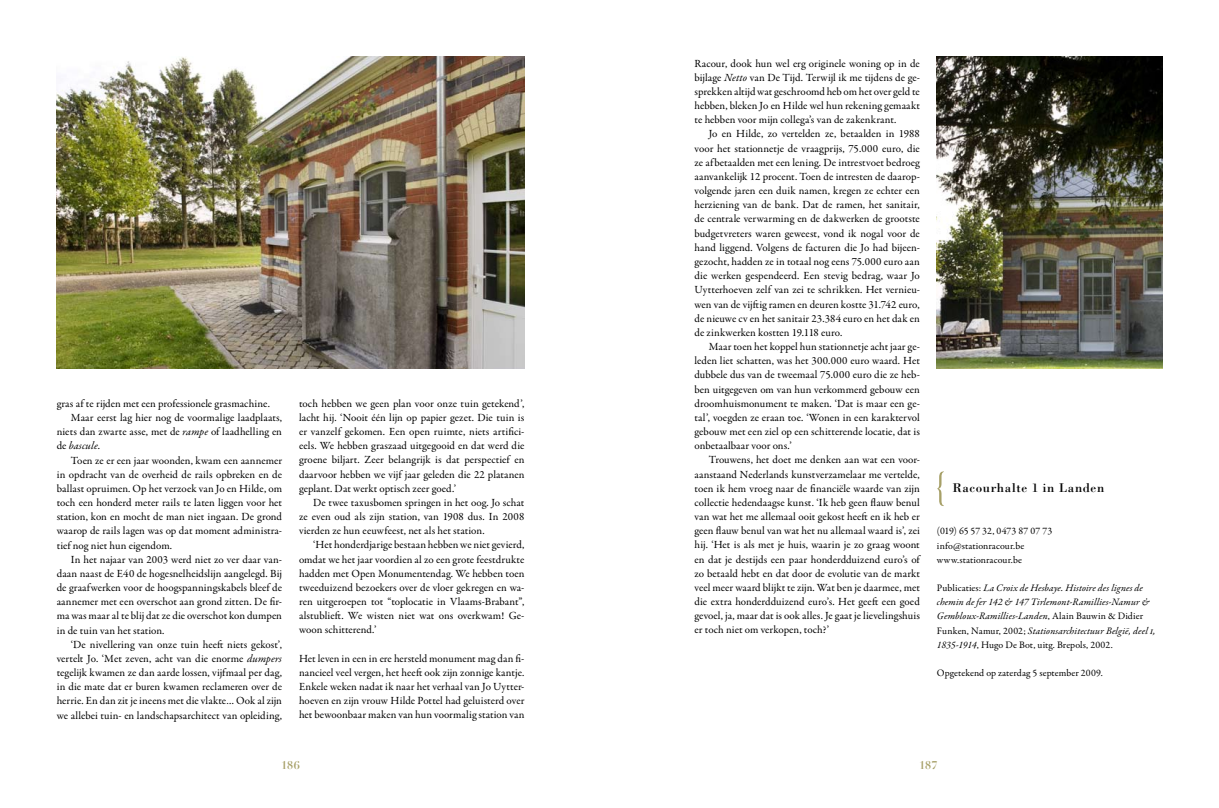
<style>
.page{position:relative;width:1219px;height:808px;background:#fff}
.page>*{position:absolute;margin:0;border:0;box-sizing:border-box;transform-origin:0 0}
.t1{font:13px "Bodoni";letter-spacing:.05em;color:#000}
.t2{font:11px/14.2px "Garamond Premr Pro";letter-spacing:.005em;color:#000;text-align:justify}
.t3{font:italic 11px "Garamond Premr Pro";letter-spacing:.005em;color:#000}
.t4{font:700 11px "Didot";letter-spacing:.015em;color:#a7a068}
.t5{font:italic 10px/14.2px "Garamond Premr Pro";letter-spacing:.01em;color:#000}
.t6{font:10px/14.2px "Garamond Premr Pro";letter-spacing:.01em;color:#000}
.s1{font-style:italic}
.s2{font-style:normal}
</style>
<div class="page">
<img style="left:57px;top:57px;width:467px;height:312px">
<img style="left:937px;top:57px;width:225px;height:312px">
<svg style="left:937px;top:471px;width:7px;height:35px"></svg>
<p class="t2" style="left:57px;top:396px;width:215px">gras af te rijden met een professionele grasmachine.</p>
<p class="t2" style="left:71px;top:411px;width:213px">Maar eerst lag hier nog de voormalige laadplaats,</p>
<p class="t2" style="left:57px;top:425px;width:227px">niets dan zwarte asse, met de <span class="s1">rampe</span> of laadhelling en</p>
<p class="t3" style="left:57px;top:439px;width:45px"><span class="s2">de</span> bascule<span class="s2">.</span></p>
<p class="t2" style="left:71px;top:453px;width:213px">Toen ze er een jaar woonden, kwam een aannemer</p>
<p class="t2" style="left:57px;top:467px;width:227px">in opdracht van de overheid de rails opbreken en de</p>
<p class="t2" style="left:57px;top:481px;width:227px">ballast opruimen. Op het verzoek van Jo en Hilde, om</p>
<p class="t2" style="left:57px;top:496px;width:227px">toch een honderd meter rails te laten liggen voor het</p>
<p class="t2" style="left:57px;top:510px;width:227px">station, kon en mocht de man niet ingaan. De grond</p>
<p class="t2" style="left:57px;top:524px;width:227px">waarop de rails lagen was op dat moment administra-</p>
<p class="t2" style="left:57px;top:538px;width:117px">tief nog niet hun eigendom.</p>
<p class="t2" style="left:71px;top:552px;width:213px">In het najaar van 2003 werd niet zo ver daar van-</p>
<p class="t2" style="left:57px;top:566px;width:227px">daan naast de E40 de hogesnelheidslijn aangelegd. Bij</p>
<p class="t2" style="left:57px;top:581px;width:227px">de graafwerken voor de hoogspanningskabels bleef de</p>
<p class="t2" style="left:57px;top:595px;width:227px">aannemer met een overschot aan grond zitten. De fir-</p>
<p class="t2" style="left:57px;top:609px;width:227px">ma was maar al te blij dat ze die overschot kon dumpen</p>
<p class="t2" style="left:57px;top:623px;width:109px">in de tuin van het station.</p>
<p class="t2" style="left:71px;top:637px;width:213px">‘De nivellering van onze tuin heeft niets gekost’,</p>
<p class="t2" style="left:57px;top:651px;width:227px">vertelt Jo. ‘Met zeven, acht van die enorme <span class="s1">dumpers</span></p>
<p class="t2" style="left:57px;top:666px;width:227px">tegelijk kwamen ze dan aarde lossen, vijfmaal per dag,</p>
<p class="t2" style="left:57px;top:680px;width:227px">in die mate dat er buren kwamen reclameren over de</p>
<p class="t2" style="left:57px;top:694px;width:227px">herrie. En dan zit je ineens met die vlakte… Ook al zijn</p>
<p class="t2" style="left:57px;top:708px;width:227px">we allebei tuin- en landschapsarchitect van opleiding,</p>
<p class="t2" style="left:299px;top:396px;width:227px">toch hebben we geen plan voor onze tuin getekend’, lacht hij. ‘Nooit één lijn op papier gezet. Die tuin is er vanzelf gekomen. Een open ruimte, niets artifici&shy;eels. We hebben graszaad uitgegooid en dat werd die groene biljart. Zeer belangrijk is dat perspectief en daarvoor hebben we vijf jaar geleden die 22 platanen geplant. Dat werkt optisch zeer goed.’</p>
<p class="t2" style="left:299px;top:496px;width:227px;text-indent:14px">De twee taxusbomen springen in het oog. Jo schat ze even oud als zijn station, van 1908 dus. In 2008 vierden ze hun eeuwfeest, net als het station.</p>
<p class="t2" style="left:299px;top:538px;width:227px;text-indent:14px">‘Het honderdjarige bestaan hebben we niet gevierd, omdat we het jaar voordien al zo een grote feestdrukte hadden met Open Monumentendag. We hebben toen tweeduizend bezoekers over de vloer gekregen en wa&shy;ren uitgeroepen tot “toplocatie in Vlaams-Brabant”, alstublieft. We wisten niet wat ons overkwam! Ge&shy;woon schitterend.’</p>
<p class="t2" style="left:299px;top:651px;width:227px">Het leven in een in ere hersteld monument mag dan fi&shy;nancieel veel vergen, het heeft ook zijn zonnige kantje.<br>Enkele weken nadat ik naar het verhaal van Jo Uytter&shy;hoeven en zijn vrouw Hilde Pottel had geluisterd over het bewoonbaar maken van hun voormalig station van</p>
<p class="t2" style="left:694px;top:56px;width:227px">Racour, dook hun wel erg originele woning op in de bijlage <span class="s1">Netto</span> van De Tijd. Terwijl ik me tijdens de ge&shy;sprekken altijd wat geschroomd heb om het over geld te hebben, bleken Jo en Hilde wel hun rekening gemaakt te hebben voor mijn collega’s van de zakenkrant.</p>
<p class="t2" style="left:694px;top:127px;width:227px;text-indent:14px">Jo en Hilde, zo vertelden ze, betaalden in 1988 voor het stationnetje de vraagprijs, 75.000 euro, die ze afbetaalden met een lening. De intrestvoet bedroeg aanvankelijk 12 procent. Toen de intresten de daarop&shy;volgende jaren een duik namen, kregen ze echter een herziening van de bank. Dat de ramen, het sanitair, de centrale verwarming en de dakwerken de grootste budgetvreters waren geweest, vond ik nogal voor de hand liggend. Volgens de facturen die Jo had bijeen&shy;gezocht, hadden ze in totaal nog eens 75.000 euro aan die werken gespendeerd. Een stevig bedrag, waar Jo Uytterhoeven zelf van zei te schrikken. Het vernieu&shy;wen van de vijftig ramen en deuren kostte 31.742 euro, de nieuwe cv en het sanitair 23.384 euro en het dak en de zinkwerken kostten 19.118 euro.</p>
<p class="t2" style="left:694px;top:340px;width:227px;text-indent:14px">Maar toen het koppel hun stationnetje acht jaar ge&shy;leden liet schatten, was het 300.000 euro waard. Het dubbele dus van de tweemaal 75.000 euro die ze heb&shy;ben uitgegeven om van hun verkommerd gebouw een droomhuismonument te maken. ‘Dat is maar een ge&shy;tal’, voegden ze eraan toe. ‘Wonen in een karaktervol gebouw met een ziel op een schitterende locatie, dat is onbetaalbaar voor ons.’</p>
<p class="t2" style="left:694px;top:453px;width:227px;text-indent:14px">Trouwens, het doet me denken aan wat een voor&shy;aanstaand Nederlands kunstverzamelaar me vertelde, toen ik hem vroeg naar de financiële waarde van zijn collectie hedendaagse kunst. ‘Ik heb geen flauw benul van wat het me allemaal ooit gekost heeft en ik heb er geen flauw benul van wat het nu allemaal waard is’, zei hij. ‘Het is als met je huis, waarin je zo graag woont en dat je destijds een paar honderdduizend euro’s of zo betaald hebt en dat door de evolutie van de markt veel meer waard blijkt te zijn. Wat ben je daarmee, met die extra honderdduizend euro’s. Het geeft een goed gevoel, ja, maar dat is ook alles. Je gaat je lievelingshuis er toch niet om verkopen, toch?’</p>
<p class="t1" style="left:952px;top:480px;width:153px">Racourhalte 1 in Landen</p>
<p class="t6" style="left:937px;top:524px;width:117px">(019) 65 57 32, 0473 87 07 73 info@stationracour.be www.stationracour.be</p>
<p class="t5" style="left:937px;top:581px;width:220px"><span class="s2">Publicaties:</span> La Croix de Hesbaye. Histoire des lignes de chemin de fer 142 &amp; 147 Tirlemont-Ramillies-Namur &amp; Gembloux-Ramillies-Landen<span class="s2">, Alain Bauwin &amp; Didier Funken, Namur, 2002;</span> Stationsarchitectuur België, deel i, 1835-1914<span class="s2">, Hugo De Bot, uitg. Brepols, 2002.</span></p>
<p class="t6" style="left:937px;top:666px;width:168px">Opgetekend op zaterdag 5 september 2009.</p>
<p class="t4" style="left:281px;top:758px;width:21px">186</p>
<p class="t4" style="left:919px;top:758px;width:20px">187</p>
</div>
